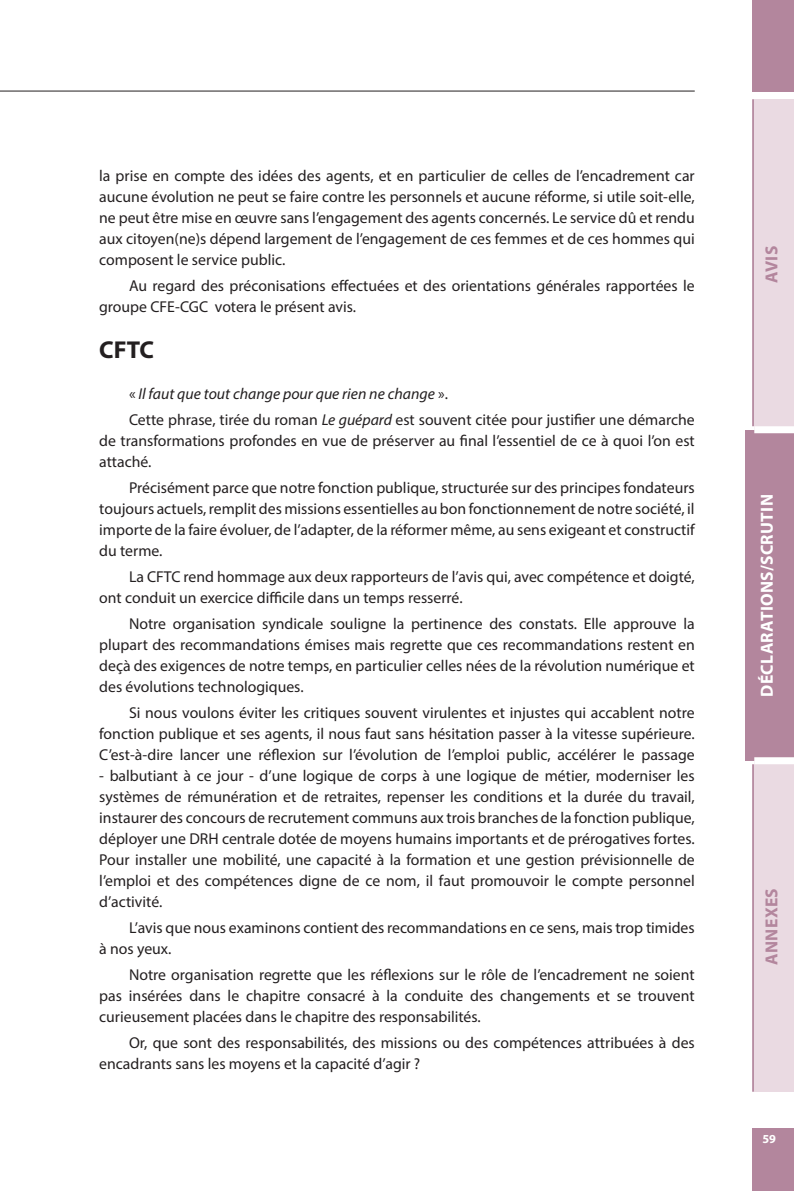
<style>
.page{position:relative;width:794px;height:1191px;background:#fff}
.page>*{position:absolute;margin:0;border:0;box-sizing:border-box;transform-origin:0 0}
.Titre_Groupe{font:700 24.5px "Myriad Pro";color:#231f20}
.t1{font:700 17.5px "Myriad Pro";letter-spacing:.02em;color:#fff}
.t2{font:700 17.5px "Myriad Pro";letter-spacing:.02em;color:#b3869d}
.Alinéa{font:15.75px/21px "Myriad Pro";color:#231f20;text-align:justify}
.Alinéa-2{font:italic 15.75px "Myriad Pro";color:#231f20}
.t3{font:700 12.25px "Myriad Pro";color:#fff}
.s1{font-style:normal}
.s2{font-style:italic}
</style>
<div class="page">
<div style="left:745px;top:430px;width:49px;height:330px;background:#b3869d"></div>
<div style="left:754px;top:99px;width:40px;height:331px;background:#eadae2"></div>
<div style="left:754px;top:761px;width:40px;height:330px;background:#eadae2"></div>
<hr style="left:752px;top:764px;width:2px;height:327px;background:#b3869d">
<hr style="left:752px;top:99px;width:2px;height:327px;background:#b3869d">
<div style="left:754px;top:426px;width:40px;height:7px;background:#fff"></div>
<div style="left:754px;top:757px;width:40px;height:7px;background:#fff"></div>
<div style="left:752px;top:1129px;width:42px;height:62px;background:#b3869d"></div>
<div style="left:752px;top:0;width:42px;height:91px;background:#b3869d"></div>
<hr style="left:0;top:91px;width:694px;height:1px;background:#231f20">
<p class="Alinéa" style="left:99px;top:164px;width:597px">la prise en compte des idées des agents, et en particulier de celles de l’encadrement car aucune évolution ne peut se faire contre les personnels et aucune réforme, si utile soit-elle, ne peut être mise en œuvre sans l’engagement des agents concernés. Le service dû et rendu aux citoyen(ne)s dépend largement de l’engagement de ces femmes et de ces hommes qui composent le service public.</p>
<p class="Alinéa" style="left:99px;top:274px;width:597px;text-indent:30px">Au regard des préconisations effectuées et des orientations générales rapportées le groupe CFE-CGC votera le présent avis.</p>
<p class="Titre_Groupe" style="left:99px;top:334px;width:56px">CFTC</p>
<p class="Alinéa-2" style="left:129px;top:384px;width:320px"><span class="s1">«</span> Il faut que tout change pour que rien ne change <span class="s1">».</span></p>
<p class="Alinéa" style="left:99px;top:409px;width:597px;text-indent:30px">Cette phrase, tirée du roman <span class="s2">Le guépard</span> est souvent citée pour justifier une démarche de transformations profondes en vue de préserver au final l’essentiel de ce à quoi l’on est attaché.</p>
<p class="Alinéa" style="left:99px;top:477px;width:597px;text-indent:30px">Précisément parce que notre fonction publique, structurée sur des principes fondateurs toujours actuels, remplit des missions essentielles au bon fonctionnement de notre société, il importe de la faire évoluer, de l’adapter, de la réformer même, au sens exigeant et constructif du terme.</p>
<p class="Alinéa" style="left:99px;top:566px;width:597px;text-indent:30px">La CFTC rend hommage aux deux rapporteurs de l’avis qui, avec compétence et doigté, ont conduit un exercice difficile dans un temps resserré.</p>
<p class="Alinéa" style="left:99px;top:612px;width:597px;text-indent:30px">Notre organisation syndicale souligne la pertinence des constats. Elle approuve la plupart des recommandations émises mais regrette que ces recommandations restent en deçà des exigences de notre temps, en particulier celles nées de la révolution numérique et des évolutions technologiques.</p>
<p class="Alinéa" style="left:99px;top:701px;width:597px;text-indent:30px">Si nous voulons éviter les critiques souvent virulentes et injustes qui accablent notre fonction publique et ses agents, il nous faut sans hésitation passer à la vitesse supérieure.<br>C’est-à-dire lancer une réflexion sur l’évolution de l’emploi public, accélérer le passage</p>
<p class="Alinéa" style="left:99px;top:764px;width:597px">- balbutiant à ce jour - d’une logique de corps à une logique de métier, moderniser les systèmes de rémunération et de retraites, repenser les conditions et la durée du travail, instaurer des concours de recrutement communs aux trois branches de la fonction publique, déployer une DRH centrale dotée de moyens humains importants et de prérogatives fortes.<br>Pour installer une mobilité, une capacité à la formation et une gestion prévisionnelle de l’emploi et des compétences digne de ce nom, il faut promouvoir le compte personnel d’activité.</p>
<p class="Alinéa" style="left:99px;top:916px;width:597px;text-indent:30px">L’avis que nous examinons contient des recommandations en ce sens, mais trop timides à nos yeux.</p>
<p class="Alinéa" style="left:99px;top:963px;width:597px;text-indent:30px">Notre organisation regrette que les réflexions sur le rôle de l’encadrement ne soient pas insérées dans le chapitre consacré à la conduite des changements et se trouvent curieusement placées dans le chapitre des responsabilités.</p>
<p class="Alinéa" style="left:99px;top:1031px;width:597px;text-indent:30px">Or, que sont des responsabilités, des missions ou des compétences attribuées à des encadrants sans les moyens et la capacité d’agir ?</p>
<p class="t2" style="left:760px;top:283px;width:39px;rotate:-90deg">AVIS</p>
<p class="t1" style="left:755px;top:697px;width:204px;rotate:-90deg">DÉCLARATIONS/SCRUTIN</p>
<p class="t2" style="left:760px;top:964px;width:78px;rotate:-90deg">ANNEXES</p>
<p class="t3" style="left:762px;top:1131px;width:15px">59</p>
</div>
